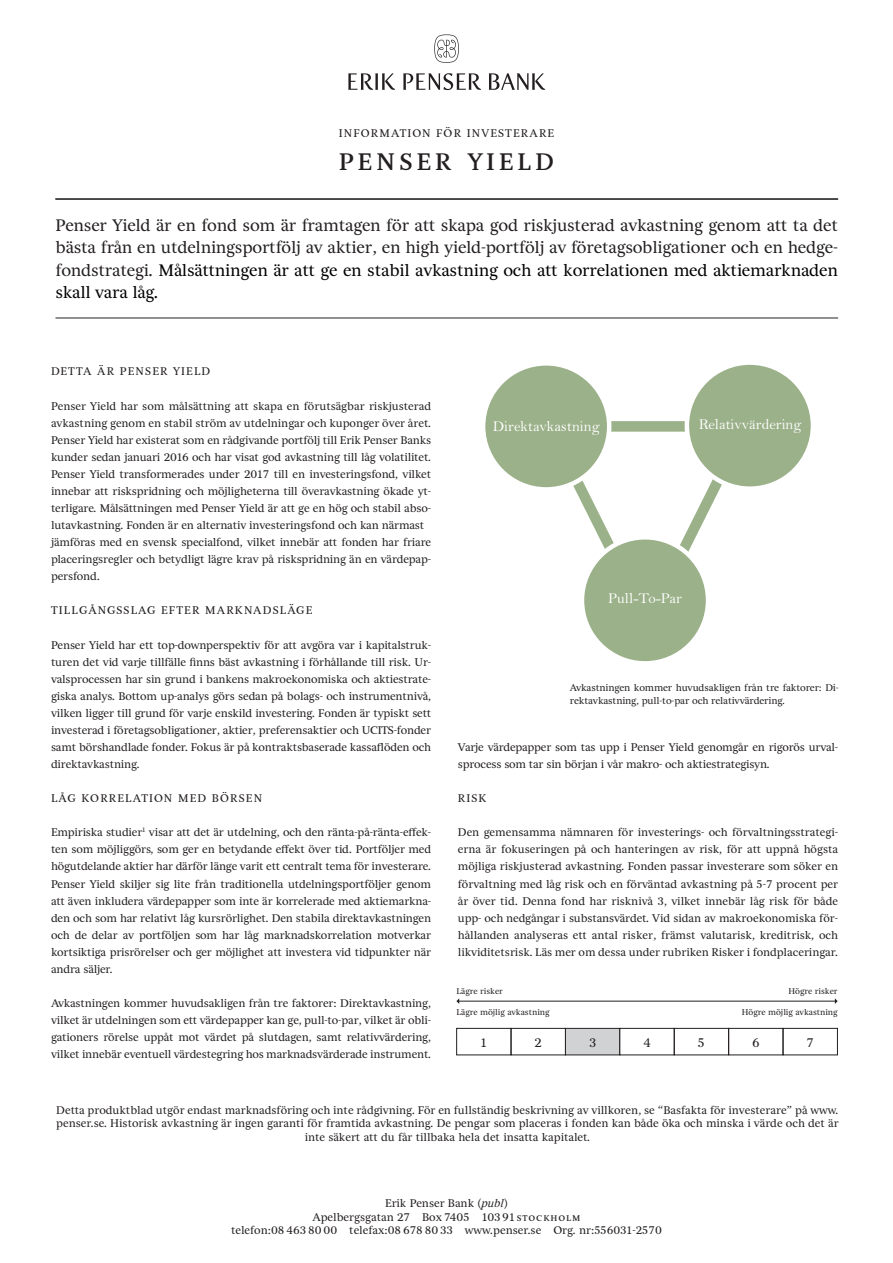
<style>
.page{position:relative;width:893px;height:1263px;background:#fff}
.page>*{position:absolute;margin:0;border:0;box-sizing:border-box;transform-origin:0 0}
.Huvudrubrik{font:34.5px "Erik Text";letter-spacing:.1em;color:#231f20}
.Ingress{font:18px/22.5px "Erik Text";letter-spacing:-.01em;color:#231f20;text-align:justify}
.Bröd_Box{font:15px "Bell MT Std";color:#fff}
.Underrubrik{font:13.5px "Erik Text";color:#231f20}
.Bröd{font:12px/17.1px "Erik Text";letter-spacing:-.01em;color:#231f20;text-align:justify}
.Bröd_Box-2{font:12px/13.5px "Erik Text";color:#231f20;text-align:center}
.Bröd-2{font:12px "Erik Text";letter-spacing:.1em;color:#231f20}
.Underrubrik-2{font:12px "Erik Text";letter-spacing:.1em;color:#231f20}
.Infotext{font:10.5px/12.6px "Erik Text";letter-spacing:-.01em;color:#231f20}
.Bildtext{font:9px "Erik Text";color:#231f20}
.s1{color:#000}
.s2{font-style:italic}
</style>
<div class="page">
<svg style="left:434px;top:34px;width:25px;height:29px"></svg>
<svg style="left:348px;top:73px;width:47px;height:17px"></svg>
<svg style="left:403px;top:73px;width:78px;height:17px"></svg>
<svg style="left:489px;top:73px;width:56px;height:17px"></svg>
<hr style="left:55px;top:199px;width:783px;height:1px;background:#231f20">
<hr style="left:55px;top:318px;width:783px;height:1px;background:#231f20">
<svg style="left:573px;top:421px;width:149px;height:131px"></svg>
<div style="left:483px;top:363px;width:126px;height:126px;background:#9bb189;border-radius:50%"></div>
<div style="left:481px;top:361px;width:130px;height:131px;border:4px solid #fff;border-radius:50%"></div>
<div style="left:582px;top:537px;width:126px;height:126px;background:#9bb189;border-radius:50%"></div>
<div style="left:580px;top:535px;width:130px;height:131px;border:4px solid #fff;border-radius:50%"></div>
<div style="left:687px;top:363px;width:126px;height:126px;background:#9bb189;border-radius:50%"></div>
<div style="left:685px;top:360px;width:130px;height:131px;border:4px solid #fff;border-radius:50%"></div>
<div style="left:456px;top:1028px;width:55px;height:27px;border:1px solid #231f20"></div>
<div style="left:511px;top:1028px;width:55px;height:27px;border:1px solid #231f20"></div>
<div style="left:565px;top:1028px;width:55px;height:27px;background:#d1d2d4"></div>
<div style="left:565px;top:1028px;width:55px;height:27px;border:1px solid #231f20"></div>
<div style="left:620px;top:1028px;width:54px;height:27px;border:1px solid #231f20"></div>
<div style="left:674px;top:1028px;width:55px;height:27px;border:1px solid #231f20"></div>
<div style="left:728px;top:1028px;width:55px;height:27px;border:1px solid #231f20"></div>
<div style="left:783px;top:1028px;width:55px;height:27px;border:1px solid #231f20"></div>
<hr style="left:459px;top:1001px;width:376px;height:1px;background:#231f20">
<svg style="left:456px;top:998px;width:3px;height:6px"></svg>
<svg style="left:835px;top:998px;width:3px;height:6px"></svg>
<p class="Underrubrik-2" style="left:339px;top:126px;width:217px">INFORMATION FÖR INVESTERARE</p>
<p class="Huvudrubrik" style="left:338px;top:139px;width:217px">penser yield</p>
<p class="Ingress" style="left:55px;top:214px;width:784px">Penser Yield är en fond som är framtagen för att skapa god riskjusterad avkastning genom att ta det bästa från en utdelningsportfölj av aktier, en high yield-portfölj av företagsobligationer och en hedge&shy;fondstrategi. <span class="s1">Målsättningen är att ge en stabil avkastning och att korrelationen med aktiemarknaden skall vara låg.</span></p>
<p class="Underrubrik-2" style="left:51px;top:365px;width:161px">DETTA ÄR PENSER YIELD</p>
<p class="Bröd" style="left:51px;top:397px;width:382px">Penser Yield har som målsättning att skapa en förutsägbar riskjusterad avkastning genom en stabil ström av utdelningar och kuponger över året.<br>Penser Yield har existerat som en rådgivande portfölj till Erik Penser Banks kunder sedan januari 2016 och har visat god avkastning till låg volatilitet.<br>Penser Yield transformerades under 2017 till en investeringsfond, vilket innebar att riskspridning och möjligheterna till överavkastning ökade yt&shy;terligare. Målsättningen med Penser Yield är att ge en hög och stabil abso&shy;lutavkastning. Fonden är en alternativ investeringsfond och kan närmast</p>
<p class="Bröd" style="left:51px;top:534px;width:382px">jämföras med en svensk specialfond, vilket innebär att fonden har friare placeringsregler och betydligt lägre krav på riskspridning än en värdepap&shy;persfond.</p>
<p class="Bröd-2" style="left:51px;top:604px;width:263px">TILLGÅNGSSLAG EFTER MARKNADSLÄGE</p>
<p class="Bröd" style="left:51px;top:636px;width:382px">Penser Yield har ett top-downperspektiv för att avgöra var i kapitalstruk&shy;turen det vid varje tillfälle finns bäst avkastning i förhållande till risk. Ur&shy;valsprocessen har sin grund i bankens makroekonomiska och aktiestrate&shy;giska analys. Bottom up-analys görs sedan på bolags- och instrumentnivå, vilken ligger till grund för varje enskild investering. Fonden är typiskt sett investerad i företagsobligationer, aktier, preferensaktier och UCITS-fonder samt börshandlade fonder. Fokus är på kontraktsbaserade kassaflöden och direktavkastning.</p>
<p class="Bröd-2" style="left:51px;top:791px;width:213px">LÅG KORRELATION MED BÖRSEN</p>
<p class="Bröd" style="left:51px;top:824px;width:382px">Empiriska studier<sup>1</sup> visar att det är utdelning, och den ränta-på-ränta-effek&shy;ten som möjliggörs, som ger en betydande effekt över tid. Portföljer med högutdelande aktier har därför länge varit ett centralt tema för investerare.<br>Penser Yield skiljer sig lite från traditionella utdelningsportföljer genom att även inkludera värdepapper som inte är korrelerade med aktiemarkna&shy;den och som har relativt låg kursrörlighet. Den stabila direktavkastningen och de delar av portföljen som har låg marknadskorrelation motverkar kortsiktiga prisrörelser och ger möjlighet att investera vid tidpunkter när andra säljer.</p>
<p class="Bröd" style="left:51px;top:994px;width:382px">Avkastningen kommer huvudsakligen från tre faktorer: Direktavkastning, vilket är utdelningen som ett värdepapper kan ge, pull-to-par, vilket är obli&shy;gationers rörelse uppåt mot värdet på slutdagen, samt relativvärdering, vilket innebär eventuell värdestegring hos marknadsvärderade instrument.</p>
<p class="Bröd_Box" style="left:493px;top:418px;width:109px">Direktavkastning</p>
<p class="Bröd_Box" style="left:699px;top:416px;width:104px">Relativvärdering</p>
<p class="Bröd_Box" style="left:608px;top:590px;width:75px">Pull-To-Par</p>
<p class="Infotext" style="left:570px;top:681px;width:270px">Avkastningen kommer huvudsakligen från tre faktorer: Di&shy;rektavkastning, pull-to-par och relativvärdering.</p>
<p class="Bröd" style="left:458px;top:738px;width:382px">Varje värdepapper som tas upp i Penser Yield genomgår en rigorös urval&shy;sprocess som tar sin början i vår makro- och aktiestrategisyn.</p>
<p class="Bröd" style="left:458px;top:790px;width:30px">RISK</p>
<p class="Bröd" style="left:458px;top:824px;width:382px">Den gemensamma nämnaren för investerings- och förvaltningsstrategi&shy;erna är fokuseringen på och hanteringen av risk, för att uppnå högsta möjliga riskjusterad avkastning. Fonden passar investerare som söker en förvaltning med låg risk och en förväntad avkastning på 5-7 procent per år över tid. Denna fond har risknivå 3, vilket innebär låg risk för både upp- och nedgångar i substansvärdet. Vid sidan av makroekonomiska för&shy;hållanden analyseras ett antal risker, främst valutarisk, kreditrisk, och likviditetsrisk. Läs mer om dessa under rubriken Risker i fondplaceringar.</p>
<p class="Bildtext" style="left:456px;top:986px;width:48px">Lägre risker</p>
<p class="Bildtext" style="left:456px;top:1007px;width:95px">Lägre möjlig avkastning</p>
<p class="Bildtext" style="left:788px;top:986px;width:51px">Högre risker</p>
<p class="Bildtext" style="left:742px;top:1007px;width:97px">Högre möjlig avkastning</p>
<p class="Underrubrik" style="left:481px;top:1035px;width:8px">1</p>
<p class="Underrubrik" style="left:534px;top:1035px;width:9px">2</p>
<p class="Underrubrik" style="left:589px;top:1035px;width:9px">3</p>
<p class="Underrubrik" style="left:643px;top:1035px;width:9px">4</p>
<p class="Underrubrik" style="left:698px;top:1035px;width:8px">5</p>
<p class="Underrubrik" style="left:752px;top:1035px;width:9px">6</p>
<p class="Underrubrik" style="left:806px;top:1035px;width:9px">7</p>
<p class="Bröd_Box-2" style="left:56px;top:1103px;width:784px">Detta produktblad utgör endast marknadsföring och inte rådgivning. För en fullständig beskrivning av villkoren, se “Basfakta för investerare” på www. penser.se. Historisk avkastning är ingen garanti för framtida avkastning. De pengar som placeras i fonden kan både öka och minska i värde och det är inte säkert att du får tillbaka hela det insatta kapitalet.</p>
<p class="Bröd" style="left:385px;top:1195px;width:124px">Erik Penser Bank (<span class="s2">publ</span>)</p>
<p class="Bröd" style="left:312px;top:1208px;width:270px">Apelbergsgatan 27 Box 7405 103 91 stockholm</p>
<p class="Bröd" style="left:231px;top:1222px;width:432px">telefon:08 463 80 00 telefax:08 678 80 33 www.penser.se Org. nr:556031-2570</p>
</div>
